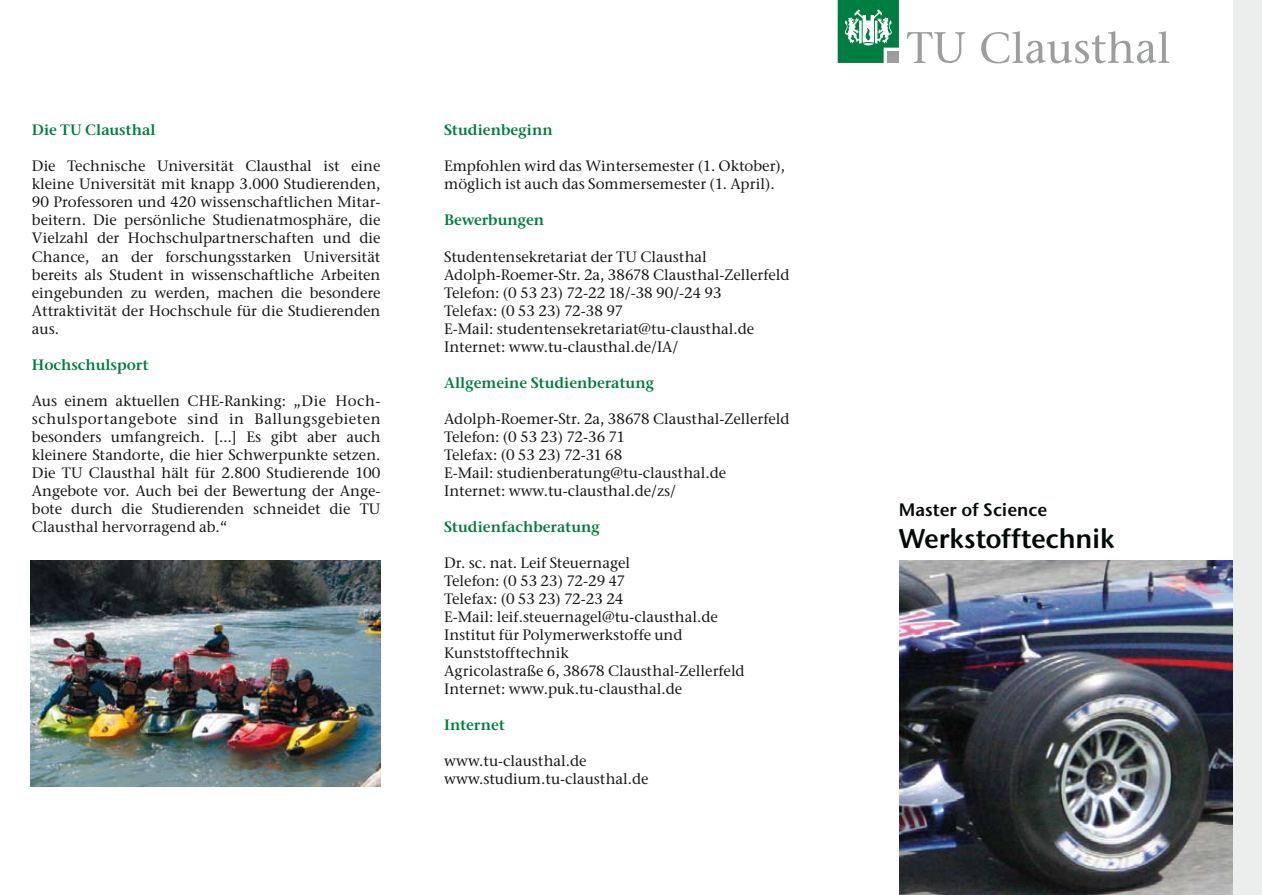
<style>
.page{position:relative;width:1262px;height:895px;background:#fff}
.page>*{position:absolute;margin:0;border:0;box-sizing:border-box;transform-origin:0 0}
.t1{font:600 27px "Stone Sans ITC Std";letter-spacing:-.01em;color:#000b09}
.t2{font:600 18px "Stone Sans ITC Std";color:#000b09}
.t3{font:500 15px/18px "Stone Ser ITC Std";color:#1a171b}
.t4{font:600 15px "Stone Ser ITC Std";color:#007d40}
</style>
<div class="page">
<svg style="left:838px;top:0;width:61px;height:63px"></svg>
<svg style="left:906px;top:32px;width:59px;height:31px"></svg>
<svg style="left:981px;top:31px;width:188px;height:32px"></svg>
<img style="left:899px;top:560px;width:334px;height:334px">
<div style="left:1233px;top:0;width:29px;height:894px;background:#eceded"></div>
<img style="left:31px;top:560px;width:349px;height:226px">
<p class="t4" style="left:32px;top:121px;width:125px">Die TU Clausthal</p>
<p class="t3" style="left:32px;top:157px;width:350px;text-align:justify">Die Technische Universität Clausthal ist eine kleine Universität mit knapp 3.000 Studierenden, 90 Professoren und 420 wissenschaftlichen Mitar&shy;beitern. Die persönliche Studienatmosphäre, die Vielzahl der Hochschulpartnerschaften und die Chance, an der forschungsstarken Universität bereits als Student in wissenschaftliche Arbeiten eingebunden zu werden, machen die besondere Attraktivität der Hochschule für die Studierenden aus.</p>
<p class="t4" style="left:32px;top:355px;width:118px">Hochschulsport</p>
<p class="t3" style="left:32px;top:391px;width:350px;text-align:justify">Aus einem aktuellen CHE-Ranking: „Die Hoch&shy;schulsportangebote sind in Ballungsgebieten besonders umfangreich. […] Es gibt aber auch kleinere Standorte, die hier Schwerpunkte setzen.<br>Die TU Clausthal hält für 2.800 Studierende 100<br>Angebote vor. Auch bei der Bewertung der Ange&shy;bote durch die Studierenden schneidet die TU Clausthal hervorragend ab.“</p>
<p class="t4" style="left:444px;top:121px;width:110px">Studienbeginn</p>
<p class="t3" style="left:444px;top:157px;width:342px">Empfohlen wird das Wintersemester (1. Oktober), möglich ist auch das Sommersemester (1. April).</p>
<p class="t4" style="left:444px;top:211px;width:102px">Bewerbungen</p>
<p class="t3" style="left:444px;top:247px;width:347px">Studentensekretariat der TU Clausthal Adolph-Roemer-Str. 2a, 38678 Clausthal-Zellerfeld Telefon: (0 53 23) 72-22 18/-38 90/-24 93<br>Telefax: (0 53 23) 72-38 97<br>E-Mail: studentensekretariat@tu-clausthal.de Internet: www.tu-clausthal.de/IA/</p>
<p class="t4" style="left:444px;top:373px;width:211px">Allgemeine Studienberatung</p>
<p class="t3" style="left:444px;top:409px;width:347px">Adolph-Roemer-Str. 2a, 38678 Clausthal-Zellerfeld Telefon: (0 53 23) 72-36 71<br>Telefax: (0 53 23) 72-31 68<br>E-Mail: studienberatung@tu-clausthal.de Internet: www.tu-clausthal.de/zs/</p>
<p class="t4" style="left:444px;top:517px;width:157px">Studienfachberatung</p>
<p class="t3" style="left:444px;top:553px;width:302px">Dr. sc. nat. Leif Steuernagel<br>Telefon: (0 53 23) 72-29 47<br>Telefax: (0 53 23) 72-23 24<br>E-Mail: leif.steuernagel@tu-clausthal.de Institut für Polymerwerkstoffe und Kunststofftechnik<br>Agricolastraße 6, 38678 Clausthal-Zellerfeld Internet: www.puk.tu-clausthal.de</p>
<p class="t4" style="left:444px;top:715px;width:62px">Internet</p>
<p class="t3" style="left:444px;top:751px;width:206px">www.tu-clausthal.de www.studium.tu-clausthal.de</p>
<p class="t2" style="left:899px;top:498px;width:150px">Master of Science</p>
<h1 class="t1" style="left:899px;top:521px;width:217px">Werkstofftechnik</h1>
</div>
